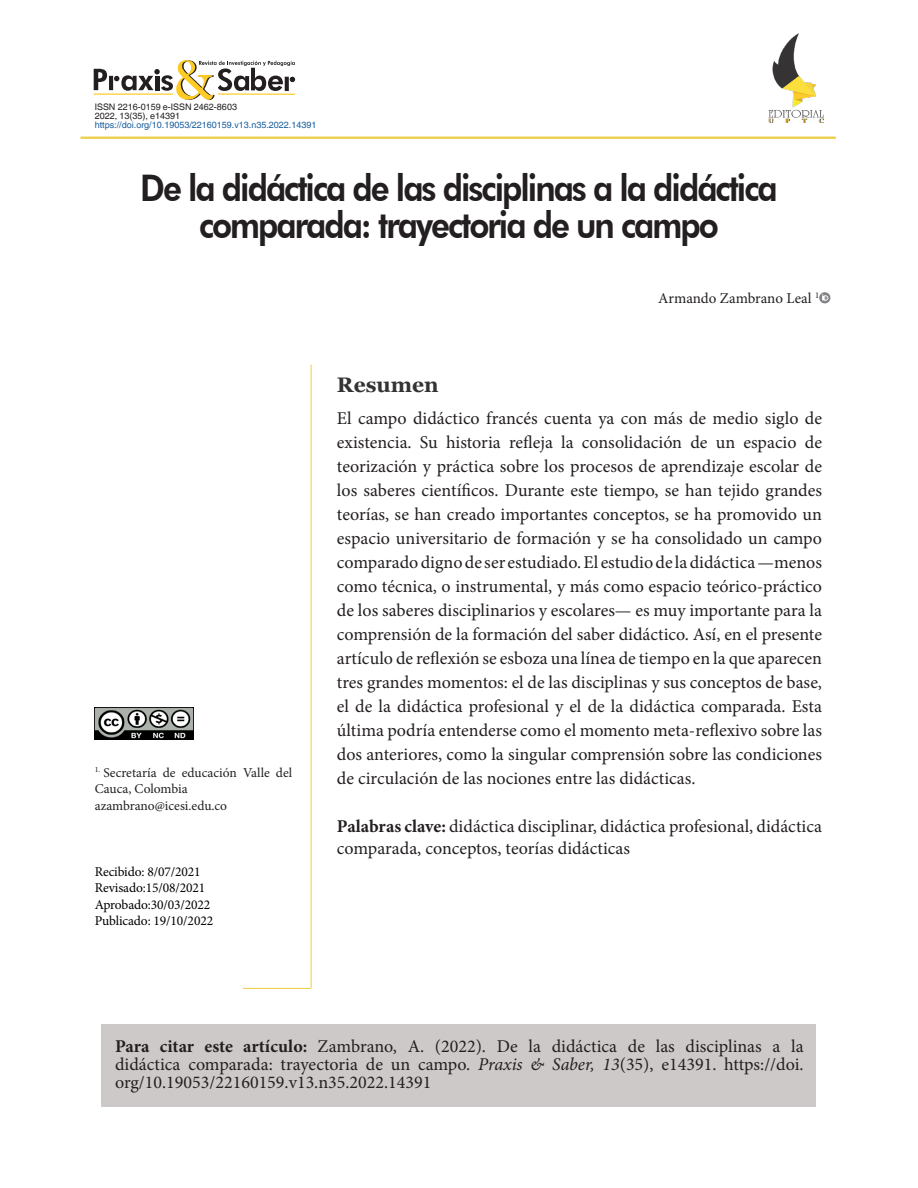
<style>
.page{position:relative;width:918px;height:1188px;background:#fff}
.page>*{position:absolute;margin:0;border:0;box-sizing:border-box;transform-origin:0 0}
.t1{font:800 36.6px/37.5px "Futura BT";letter-spacing:-.06em;color:#231f20;text-align:center;scale:.9 1}
.Título_primer_nivel{font:700 21px "Georgia";color:#333}
.t2{font:18px/24px "Minion Pro";color:#231f20;text-align:justify}
.t3{font:15px "Minion Pro";letter-spacing:-.005em;color:#231f20}
.t4{font:13.5px "Minion Pro";letter-spacing:-.01em;color:#000}
.t5{font:13.5px/16.5px "Minion Pro";color:#231f20}
.t6{font:9px "Helvetica World";color:#175d9e}
.t7{font:9px "Helvetica World";color:#231f20}
.s1{font-weight:700}
.s2{font-style:italic}
</style>
<div class="page">
<div style="left:101px;top:1024px;width:714px;height:83px;background:#cdc9c8"></div>
<hr style="left:81px;top:137px;width:755px;height:1px;background:#eecc40">
<hr style="left:81px;top:138px;width:755px;height:1px;background:#eecc40">
<svg style="left:819px;top:292px;width:11px;height:11px"></svg>
<img style="left:769px;top:34px;width:54px;height:89px">
<img style="left:94px;top:708px;width:99px;height:32px">
<hr style="left:311px;top:365px;width:1px;height:623px;background:#eecc40">
<hr style="left:243px;top:988px;width:67px;height:1px;background:#eeca3f">
<svg style="left:94px;top:60px;width:201px;height:40px"></svg>
<hr style="left:218px;top:93px;width:77px;height:2px;background:#fecb26">
<hr style="left:94px;top:94px;width:79px;height:1px;background:#fecb26">
<p class="t7" style="left:95px;top:102px;width:144px">ISSN 2216-0159 e-ISSN 2462-8603</p>
<p class="t7" style="left:95px;top:111px;width:87px">2022, 13(35), e14391</p>
<p class="t6" style="left:95px;top:120px;width:223px">https://doi.org/10.19053/22160159.v13.n35.2022.14391</p>
<p class="t1" style="left:140px;top:169px;width:710px">De la didáctica de las disciplinas a la didáctica comparada: trayectoria de un campo</p>
<p class="t5" style="left:95px;top:764px;width:199px"><sup>1.</sup> Secretaría de educación Valle del<br>Cauca, Colombia</p>
<p class="t5" style="left:95px;top:797px;width:134px">azambrano@icesi.edu.co</p>
<p class="t4" style="left:95px;top:862px;width:107px">Recibido: 8/07/2021</p>
<p class="t4" style="left:95px;top:879px;width:112px">Revisado:15/08/2021</p>
<p class="t4" style="left:95px;top:895px;width:117px">Aprobado:30/03/2022</p>
<p class="t4" style="left:95px;top:912px;width:120px">Publicado: 19/10/2022</p>
<p class="t3" style="left:658px;top:289px;width:163px">Armando Zambrano Leal <sup>1</sup></p>
<p class="Título_primer_nivel" style="left:337px;top:371px;width:103px">Resumen</p>
<p class="t2" style="left:337px;top:406px;width:487px">El campo didáctico francés cuenta ya con más de medio siglo de existencia. Su historia refleja la consolidación de un espacio de teorización y práctica sobre los procesos de aprendizaje escolar de los saberes científicos. Durante este tiempo, se han tejido grandes teorías, se han creado importantes conceptos, se ha promovido un espacio universitario de formación y se ha consolidado un campo comparado digno de ser estudiado. El estudio de la didáctica —menos como técnica, o instrumental, y más como espacio teórico-práctico de los saberes disciplinarios y escolares— es muy importante para la comprensión de la formación del saber didáctico. Así, en el presente artículo de reflexión se esboza una línea de tiempo en la que aparecen tres grandes momentos: el de las disciplinas y sus conceptos de base, el de la didáctica profesional y el de la didáctica comparada. Esta última podría entenderse como el momento meta-reflexivo sobre las dos anteriores, como la singular comprensión sobre las condiciones de circulación de las nociones entre las didácticas.</p>
<p class="t2" style="left:337px;top:816px;width:487px;line-height:21.6px"><span class="s1">Palabras clave:</span> didáctica disciplinar, didáctica profesional, didáctica comparada, conceptos, teorías didácticas</p>
<p class="t2" style="left:115px;top:1037px;width:690px;line-height:18px"><span class="s1">Para citar este artículo:</span> Zambrano, A. (2022). De la didáctica de las disciplinas a la didáctica comparada: trayectoria de un campo. <span class="s2">Praxis &amp; Saber, 13</span>(35), e14391. https://doi. org/10.19053/22160159.v13.n35.2022.14391</p>
</div>
